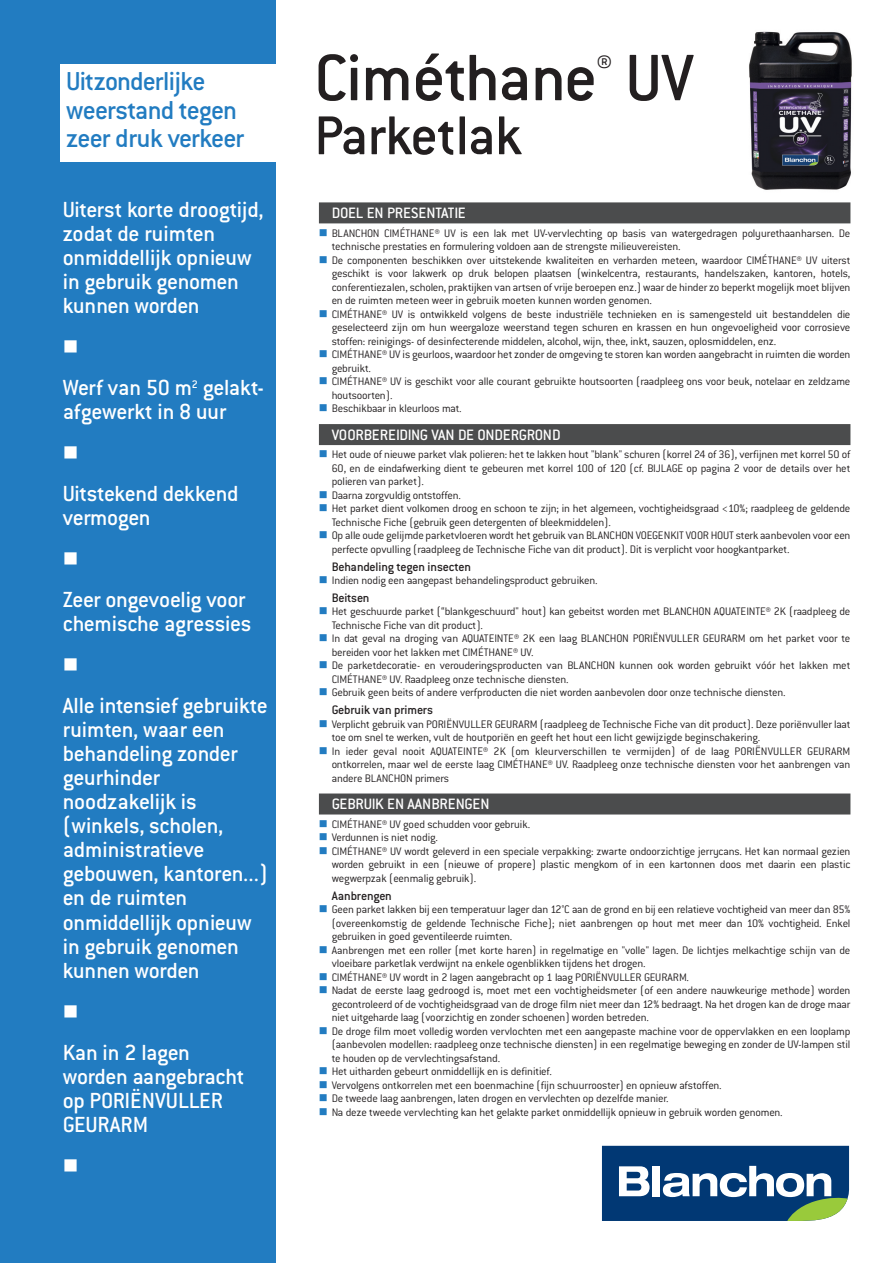
<style>
.page{position:relative;width:893px;height:1263px;background:#fff}
.page>*{position:absolute;margin:0;border:0;box-sizing:border-box;transform-origin:0 0}
.t1{font:500 72px "Conduit ITC";letter-spacing:-.01em;color:#231f20}
.t2{font:500 60px "Conduit ITC";letter-spacing:-.01em;color:#231f20}
.t3{font:500 28.5px/28.5px "Conduit ITC";letter-spacing:-.03em;color:#227cc1}
.t4{font:500 24px/24px "Conduit ITC";letter-spacing:-.015em;color:#fff}
.t5{font:500 16.5px "Conduit ITC";letter-spacing:-.015em;color:#fff}
.t6{font:500 13.5px "Conduit ITC";letter-spacing:-.015em;color:#231f20}
.t7{font:300 12px/13.5px "Conduit ITC";letter-spacing:-.015em;color:#231f20}
</style>
<div class="page">
<div style="left:0;top:0;width:276px;height:1263px;background:#227cc1"></div>
<svg style="left:602px;top:1146px;width:247px;height:75px"></svg>
<div style="left:319px;top:202px;width:531px;height:21px;background:#4b4c4d"></div>
<div style="left:319px;top:424px;width:531px;height:21px;background:#4b4c4d"></div>
<div style="left:319px;top:793px;width:531px;height:21px;background:#4b4c4d"></div>
<div style="left:61px;top:64px;width:220px;height:98px;background:#fff"></div>
<img style="left:749px;top:31px;width:103px;height:159px">
<h3 class="t3" style="left:66px;top:70px;width:179px">Uitzonderlijke weerstand tegen zeer druk verkeer</h3>
<h3 class="t4" style="left:63px;top:200px;width:203px">Uiterst korte droogtijd, zodat de ruimten onmiddellijk opnieuw in gebruik genomen kunnen worden</h3>
<h3 class="t4" style="left:63px;top:378px;width:203px">Werf van 50 m<sup>2</sup> gelakt&shy;afgewerkt in 8 uur</h3>
<h3 class="t4" style="left:63px;top:484px;width:177px">Uitstekend dekkend vermogen</h3>
<h3 class="t4" style="left:63px;top:591px;width:190px">Zeer ongevoelig voor chemische agressies</h3>
<h3 class="t4" style="left:63px;top:697px;width:207px">Alle intensief gebruikte ruimten, waar een behandeling zonder geurhinder noodzakelijk is (winkels, scholen, administratieve gebouwen, kantoren...) en de ruimten onmiddellijk opnieuw in gebruik genomen kunnen worden</h3>
<h3 class="t4" style="left:63px;top:1043px;width:183px">Kan in 2 lagen worden aangebracht op PORIËNVULLER<br>GEURARM</h3>
<h1 class="t1" style="left:314px;top:55px;width:381px">Ciméthane<sup>®</sup> UV</h1>
<h2 class="t2" style="left:314px;top:117px;width:209px">Parketlak</h2>
<h3 class="t5" style="left:332px;top:208px;width:136px">DOEL EN PRESENTATIE</h3>
<p class="t7" style="left:332px;top:228px;width:520px">BLANCHON CIMÉTHANE® UV is een lak met UV-vervlechting op basis van watergedragen polyurethaanharsen. De technische prestaties en formulering voldoen aan de strengste milieuvereisten.<br>De componenten beschikken over uitstekende kwaliteiten en verharden meteen, waardoor CIMÉTHANE® UV uiterst geschikt is voor lakwerk op druk belopen plaatsen (winkelcentra, restaurants, handelszaken, kantoren, hotels, conferentiezalen, scholen, praktijken van artsen of vrije beroepen enz.) waar de hinder zo beperkt mogelijk moet blijven en de ruimten meteen weer in gebruik moeten kunnen worden genomen.<br>CIMÉTHANE® UV is ontwikkeld volgens de beste industriële technieken en is samengesteld uit bestanddelen die geselecteerd zijn om hun weergaloze weerstand tegen schuren en krassen en hun ongevoeligheid voor corrosieve stoffen: reinigings- of desinfecterende middelen, alcohol, wijn, thee, inkt, sauzen, oplosmiddelen, enz.<br>CIMÉTHANE® UV is geurloos, waardoor het zonder de omgeving te storen kan worden aangebracht in ruimten die worden gebruikt.<br>CIMÉTHANE® UV is geschikt voor alle courant gebruikte houtsoorten (raadpleeg ons voor beuk, notelaar en zeldzame houtsoorten).<br>Beschikbaar in kleurloos mat.</p>
<h3 class="t5" style="left:332px;top:429px;width:231px">VOORBEREIDING VAN DE ONDERGROND</h3>
<p class="t7" style="left:332px;top:449px;width:520px">Het oude of nieuwe parket vlak polieren: het te lakken hout "blank" schuren (korrel 24 of 36), verfijnen met korrel 50 of 60, en de eindafwerking dient te gebeuren met korrel 100 of 120 (cf. BIJLAGE op pagina 2 voor de details over het polieren van parket).<br>Daarna zorgvuldig ontstoffen.<br>Het parket dient volkomen droog en schoon te zijn; in het algemeen, vochtigheidsgraad &lt;10%; raadpleeg de geldende Technische Fiche (gebruik geen detergenten of bleekmiddelen).<br>Op alle oude gelijmde parketvloeren wordt het gebruik van BLANCHON VOEGENKIT VOOR HOUT sterk aanbevolen voor een perfecte opvulling (raadpleeg de Technische Fiche van dit product). Dit is verplicht voor hoogkantparket.</p>
<p class="t6" style="left:332px;top:562px;width:141px">Behandeling tegen insecten</p>
<p class="t7" style="left:332px;top:575px;width:268px">Indien nodig een aangepast behandelingsproduct gebruiken.</p>
<p class="t6" style="left:332px;top:593px;width:39px">Beitsen</p>
<p class="t7" style="left:332px;top:606px;width:520px">Het geschuurde parket (“blankgeschuurd" hout) kan gebeitst worden met BLANCHON AQUATEINTE® 2K (raadpleeg de Technische Fiche van dit product).<br>In dat geval na droging van AQUATEINTE® 2K een laag BLANCHON PORIËNVULLER GEURARM om het parket voor te bereiden voor het lakken met CIMÉTHANE® UV.<br>De parketdecoratie- en verouderingsproducten van BLANCHON kunnen ook worden gebruikt vóór het lakken met CIMÉTHANE® UV. Raadpleeg onze technische diensten.<br>Gebruik geen beits of andere verfproducten die niet worden aanbevolen door onze technische diensten.</p>
<p class="t6" style="left:332px;top:706px;width:103px">Gebruik van primers</p>
<p class="t7" style="left:332px;top:718px;width:520px">Verplicht gebruik van PORIËNVULLER GEURARM (raadpleeg de Technische Fiche van dit product). Deze poriënvuller laat toe om snel te werken, vult de houtporiën en geeft het hout een licht gewijzigde beginschakering.<br>In ieder geval nooit AQUATEINTE® 2K (om kleurverschillen te vermijden) of de laag PORIËNVULLER GEURARM ontkorrelen, maar wel de eerste laag CIMÉTHANE® UV. Raadpleeg onze technische diensten voor het aanbrengen van andere BLANCHON primers</p>
<h3 class="t5" style="left:332px;top:799px;width:159px">GEBRUIK EN AANBRENGEN</h3>
<p class="t7" style="left:332px;top:819px;width:520px">CIMÉTHANE® UV goed schudden voor gebruik.<br>Verdunnen is niet nodig.<br>CIMÉTHANE® UV wordt geleverd in een speciale verpakking: zwarte ondoorzichtige jerrycans. Het kan normaal gezien worden gebruikt in een (nieuwe of propere) plastic mengkom of in een kartonnen doos met daarin een plastic wegwerpzak (eenmalig gebruik).</p>
<p class="t6" style="left:332px;top:891px;width:62px">Aanbrengen</p>
<p class="t7" style="left:332px;top:904px;width:520px">Geen parket lakken bij een temperatuur lager dan 12°C aan de grond en bij een relatieve vochtigheid van meer dan 85% (overeenkomstig de geldende Technische Fiche); niet aanbrengen op hout met meer dan 10% vochtigheid. Enkel gebruiken in goed geventileerde ruimten.<br>Aanbrengen met een roller (met korte haren) in regelmatige en "volle" lagen. De lichtjes melkachtige schijn van de vloeibare parketlak verdwijnt na enkele ogenblikken tijdens het drogen.<br>CIMÉTHANE® UV wordt in 2 lagen aangebracht op 1 laag PORIËNVULLER GEURARM.<br>Nadat de eerste laag gedroogd is, moet met een vochtigheidsmeter (of een andere nauwkeurige methode) worden gecontroleerd of de vochtigheidsgraad van de droge film niet meer dan 12% bedraagt. Na het drogen kan de droge maar niet uitgeharde laag (voorzichtig en zonder schoenen) worden betreden.<br>De droge film moet volledig worden vervlochten met een aangepaste machine voor de oppervlakken en een looplamp (aanbevolen modellen: raadpleeg onze technische diensten) in een regelmatige beweging en zonder de UV-lampen stil te houden op de vervlechtingsafstand.<br>Het uitharden gebeurt onmiddellijk en is definitief.<br>Vervolgens ontkorrelen met een boenmachine (fijn schuurrooster) en opnieuw afstoffen.<br>De tweede laag aanbrengen, laten drogen en vervlechten op dezelfde manier.<br>Na deze tweede vervlechting kan het gelakte parket onmiddellijk opnieuw in gebruik worden genomen.</p>
</div>
